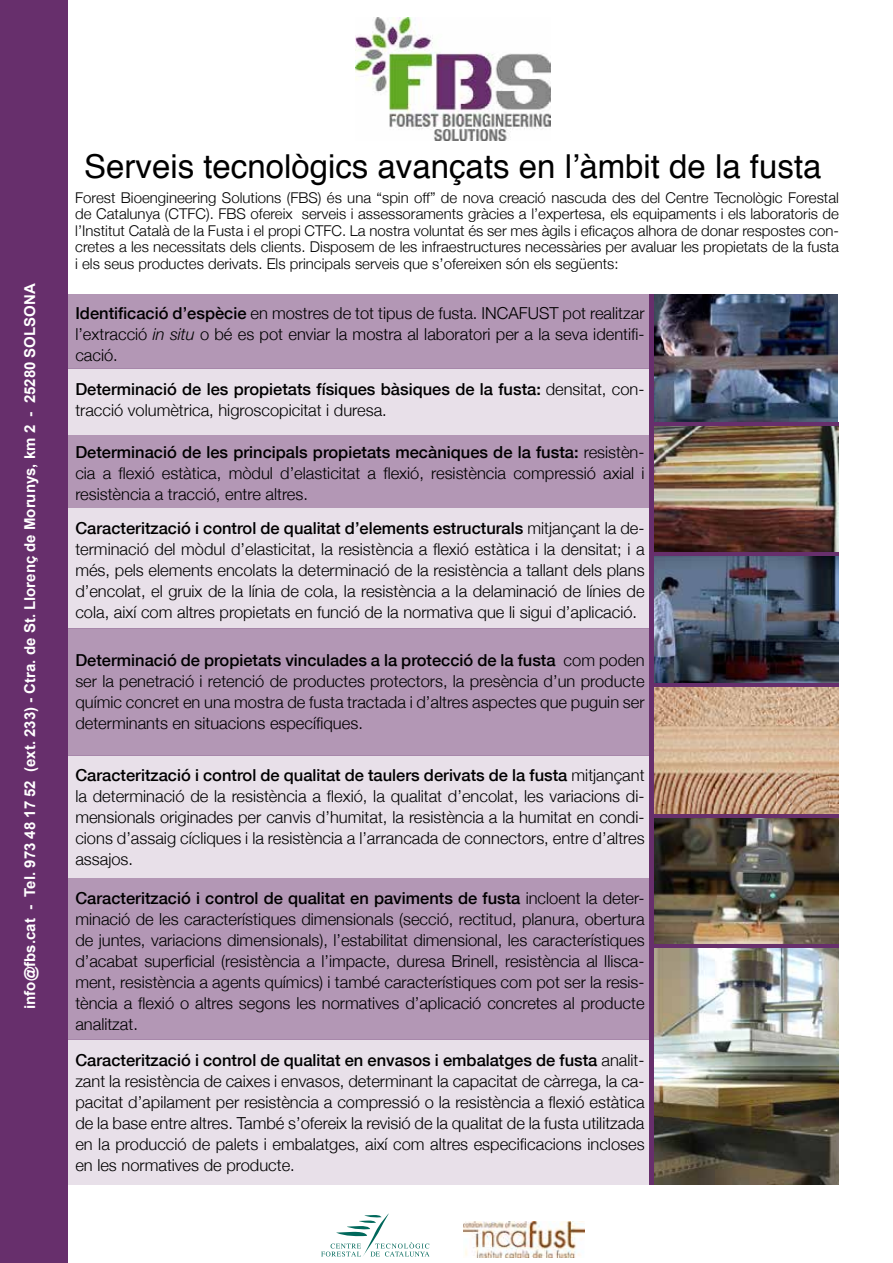
<style>
.page{position:relative;width:893px;height:1263px;background:#fff}
.page>*{position:absolute;margin:0;border:0;box-sizing:border-box;transform-origin:0 0}
.t1{font:33px "Helvetica";color:#000}
.t2{font:300 16.5px/21px "Helvetica Neue";color:#000;text-align:justify}
.t3{font:700 15px "Arial";color:#fff}
.t4{font:300 14.85px/16.5px "Helvetica Neue";color:#000;text-align:justify}
.s1{font-weight:500}
.s2{font-style:italic}
</style>
<div class="page">
<img style="left:463px;top:1221px;width:122px;height:36px">
<div style="left:0;top:0;width:68px;height:1263px;background:#672f6c"></div>
<svg style="left:321px;top:1213px;width:108px;height:44px"></svg>
<div style="left:67px;top:294px;width:582px;height:75px;background:#b397b5"></div>
<div style="left:67px;top:435px;width:582px;height:73px;background:#b397b5"></div>
<div style="left:67px;top:628px;width:582px;height:128px;background:#b397b5"></div>
<div style="left:67px;top:878px;width:582px;height:161px;background:#b397b5"></div>
<div style="left:67px;top:369px;width:582px;height:66px;background:#e8e0e9"></div>
<div style="left:67px;top:508px;width:582px;height:120px;background:#e8e0e9"></div>
<div style="left:67px;top:756px;width:582px;height:122px;background:#e8e0e9"></div>
<div style="left:67px;top:1039px;width:582px;height:145px;background:#e8e0e9"></div>
<img style="left:653px;top:294px;width:184px;height:128px">
<img style="left:653px;top:426px;width:186px;height:126px">
<img style="left:653px;top:556px;width:186px;height:127px">
<img style="left:653px;top:687px;width:186px;height:127px">
<img style="left:653px;top:818px;width:186px;height:126px">
<img style="left:653px;top:948px;width:186px;height:236px">
<hr style="left:649px;top:294px;width:4px;height:890px;background:#672f6c">
<hr style="left:649px;top:422px;width:190px;height:4px;background:#672f6c">
<hr style="left:649px;top:552px;width:190px;height:4px;background:#672f6c">
<hr style="left:649px;top:683px;width:190px;height:4px;background:#672f6c">
<hr style="left:649px;top:814px;width:190px;height:4px;background:#672f6c">
<hr style="left:649px;top:944px;width:190px;height:4px;background:#672f6c">
<img style="left:355px;top:17px;width:196px;height:123px">
<p class="t3" style="left:20px;top:1009px;width:727px;rotate:-90deg">info@fbs.cat - Tel. 973 48 17 52 (ext. 233) - Ctra. de St. Llorenç de Morunys, km 2 - 25280 SOLSONA</p>
<h1 class="t1" style="left:84px;top:141px;width:739px">Serveis tecnològics avançats en l’àmbit de la fusta</h1>
<p class="t4" style="left:75px;top:188px;width:765px">Forest Bioengineering Solutions (FBS) és una “spin off” de nova creació nascuda des del Centre Tecnològic Forestal de Catalunya (CTFC). FBS ofereix serveis i assessoraments gràcies a l’expertesa, els equipaments i els laboratoris de l’Institut Català de la Fusta i el propi CTFC. La nostra voluntat és ser mes àgils i eficaços alhora de donar respostes con&shy;cretes a les necessitats dels clients. Disposem de les infraestructures necessàries per avaluar les propietats de la fusta i els seus productes derivats. Els principals serveis que s’ofereixen són els següents:</p>
<p class="t2" style="left:75px;top:301px;width:571px"><span class="s1">Identificació d’espècie</span> en mostres de tot tipus de fusta. INCAFUST pot realitzar l’extracció <span class="s2">in situ</span> o bé es pot enviar la mostra al laboratori per a la seva identifi&shy;cació.</p>
<p class="t2" style="left:75px;top:377px;width:571px"><span class="s1">Determinació de les propietats físiques bàsiques de la fusta:</span> densitat, con&shy;tracció volumètrica, higroscopicitat i duresa.</p>
<p class="t2" style="left:75px;top:441px;width:571px"><span class="s1">Determinació de les principals propietats mecàniques de la fusta:</span> resistèn&shy;cia a flexió estàtica, mòdul d’elasticitat a flexió, resistència compressió axial i resistència a tracció, entre altres.</p>
<p class="t2" style="left:75px;top:517px;width:571px"><span class="s1">Caracterització i control de qualitat d’elements estructurals</span> mitjançant la de&shy;terminació del mòdul d’elasticitat, la resistència a flexió estàtica i la densitat; i a més, pels elements encolats la determinació de la resistència a tallant dels plans d’encolat, el gruix de la línia de cola, la resistència a la delaminació de línies de cola, així com altres propietats en funció de la normativa que li sigui d’aplicació.</p>
<p class="t2" style="left:75px;top:648px;width:571px"><span class="s1">Determinació de propietats vinculades a la protecció de la fusta</span> com poden ser la penetració i retenció de productes protectors, la presència d’un producte químic concret en una mostra de fusta tractada i d’altres aspectes que puguin ser determinants en situacions específiques.</p>
<p class="t2" style="left:75px;top:764px;width:571px"><span class="s1">Caracterització i control de qualitat de taulers derivats de la fusta</span> mitjançant la determinació de la resistència a flexió, la qualitat d’encolat, les variacions di&shy;mensionals originades per canvis d’humitat, la resistència a la humitat en condi&shy;cions d’assaig cícliques i la resistència a l’arrancada de connectors, entre d’altres assajos.</p>
<p class="t2" style="left:75px;top:886px;width:571px"><span class="s1">Caracterització i control de qualitat en paviments de fusta</span> incloent la deter&shy;minació de les característiques dimensionals (secció, rectitud, planura, obertura de juntes, variacions dimensionals), l’estabilitat dimensional, les característiques d’acabat superficial (resistència a l’impacte, duresa Brinell, resistència al llisca&shy;ment, resistència a agents químics) i també característiques com pot ser la resis&shy;tència a flexió o altres segons les normatives d’aplicació concretes al producte analitzat.</p>
<p class="t2" style="left:75px;top:1049px;width:571px"><span class="s1">Caracterització i control de qualitat en envasos i embalatges de fusta</span> analit&shy;zant la resistència de caixes i envasos, determinant la capacitat de càrrega, la ca&shy;pacitat d’apilament per resistència a compressió o la resistència a flexió estàtica de la base entre altres. També s’ofereix la revisió de la qualitat de la fusta utilitzada en la producció de palets i embalatges, així com altres especificacions incloses en les normatives de producte.</p>
</div>
